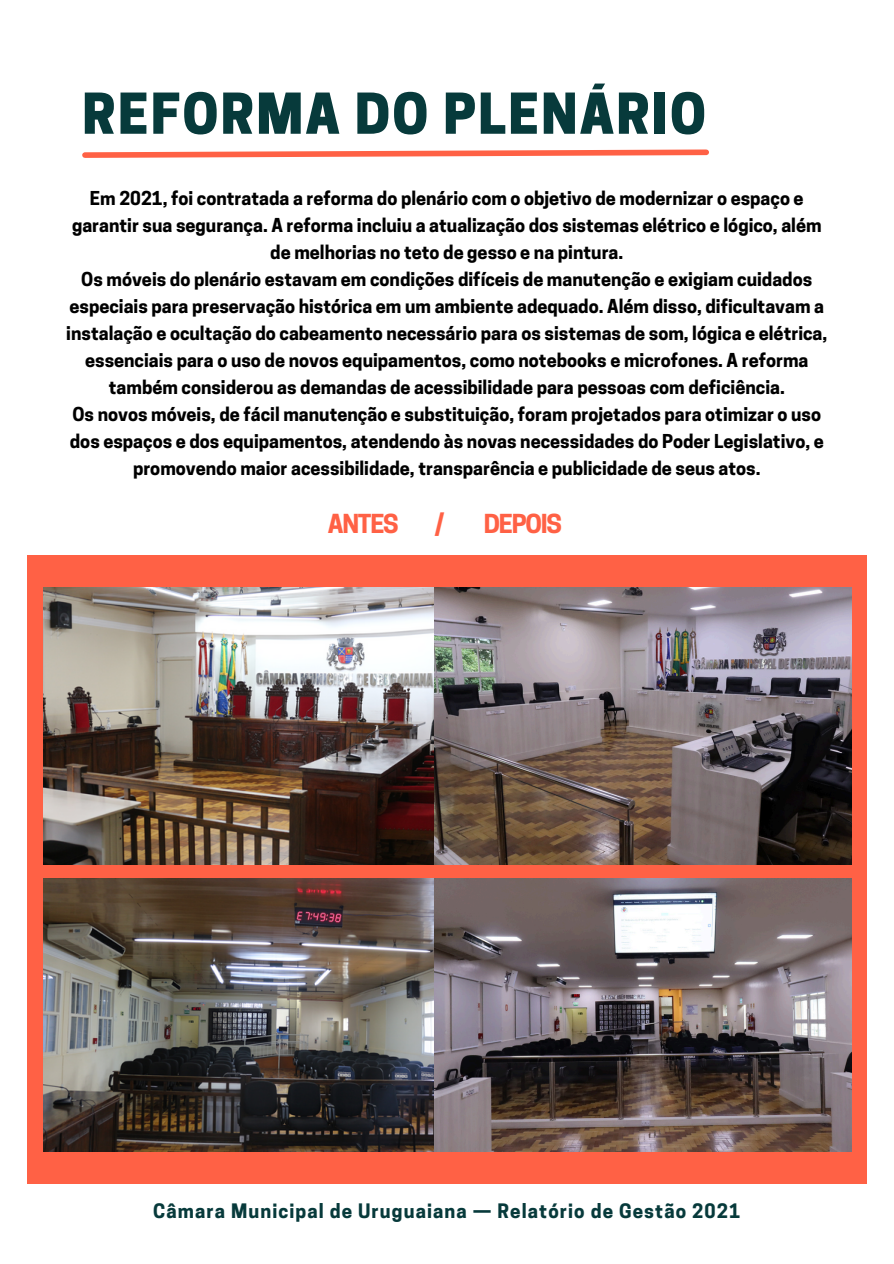
<style>
.page{position:relative;width:894px;height:1264px;background:#fff}
.page>*{position:absolute;margin:0;border:0;box-sizing:border-box;transform-origin:0 0}
.t1{font:800 52.8px "Cooper Hewitt";letter-spacing:.04em;color:#073a3b}
.t2{font:700 24.6px "Cooper Hewitt";letter-spacing:-.05em;color:#ff6145}
.t3{font:700 18.75px "Cooper Hewitt";letter-spacing:.06em;color:#073a3b}
.t4{font:700 18px/27px "Cooper Hewitt";color:#000;text-align:center}
</style>
<div class="page">
<svg style="left:82px;top:149px;width:627px;height:9px"></svg>
<div style="left:27px;top:555px;width:839px;height:628px;background:#ff6145"></div>
<img style="left:43px;top:587px;width:807px;height:277px">
<img style="left:43px;top:878px;width:807px;height:272px">
<h2 class="t1" style="left:82px;top:94px;width:625px">REFORMA DO PLENÁRIO</h2>
<p class="t4" style="left:72px;top:187px;width:750px">Em 2021, foi contratada a reforma do plenário com o objetivo de modernizar o espaço e garantir sua segurança. A reforma incluiu a atualização dos sistemas elétrico e lógico, além de melhorias no teto de gesso e na pintura.</p>
<p class="t4" style="left:66px;top:268px;width:762px">Os móveis do plenário estavam em condições difíceis de manutenção e exigiam cuidados especiais para preservação histórica em um ambiente adequado. Além disso, dificultavam a instalação e ocultação do cabeamento necessário para os sistemas de som, lógica e elétrica, essenciais para o uso de novos equipamentos, como notebooks e microfones. A reforma também considerou as demandas de acessibilidade para pessoas com deficiência.</p>
<p class="t4" style="left:70px;top:403px;width:755px">Os novos móveis, de fácil manutenção e substituição, foram projetados para otimizar o uso dos espaços e dos equipamentos, atendendo às novas necessidades do Poder Legislativo, e promovendo maior acessibilidade, transparência e publicidade de seus atos.</p>
<p class="t2" style="left:328px;top:514px;width:72px">ANTES</p>
<p class="t2" style="left:434px;top:514px;width:12px">/</p>
<p class="t2" style="left:484px;top:514px;width:80px">DEPOIS</p>
<p class="t3" style="left:153px;top:1203px;width:588px">Câmara Municipal de Uruguaiana — Relatório de Gestão 2021</p>
</div>
